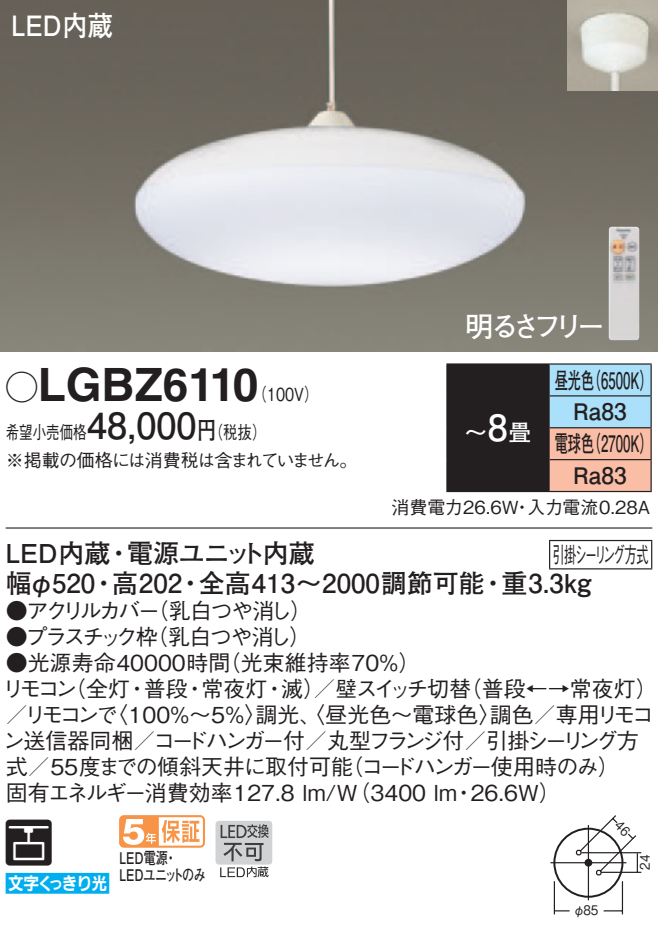
<style>
.page{position:relative;width:658px;height:936px;background:#fff}
.page>*{position:absolute;margin:0;border:0;box-sizing:border-box;transform-origin:0 0}
.t1{font:700 46px "Helvetica LT Std";color:#231f20}
.t2{font:46px "Ford Residence 5";color:#231f20}
.t3{font:700 36px "Futo Go B101 Pro";color:#231f20}
.t4{font:700 28px "Futo Go B101 Pro";letter-spacing:-.1em;color:#fff}
.t5{font:700 28px "Futo Go B101 Pro";letter-spacing:-.1em;color:#fff;scale:.9 1}
.t6{font:700 26px "Futo Go B101 Pro";color:#231f20}
.t7{font:700 26px "Futo Go B101 Pro";letter-spacing:-.05em;color:#231f20}
.t8{font:700 22.8px/32px "Futo Go B101 Pro";color:#231f20;scale:.58 1}
.t9{font:700 22.8px "Futo Go B101 Pro";color:#231f20}
.t10{font:700 22.8px "Futo Go B101 Pro";color:#fff}
.t11{font:500 22px "Gothic BBB Pro";color:#231f20}
.t12{font:500 22px "Gothic BBB Pro";letter-spacing:-.05em;color:#231f20}
.t13{font:500 22px "Gothic BBB Pro";letter-spacing:-.125em;color:#231f20}
.t14{font:500 22px/26px "Gothic BBB Pro";letter-spacing:-.11em;color:#231f20}
.t15{font:500 22px "Gothic BBB Pro";letter-spacing:-.09em;color:#231f20}
.t16{font:500 22px "Gothic BBB Pro";letter-spacing:-.13em;color:#231f20}
.t17{font:500 22px "Gothic BBB Pro";letter-spacing:-.14em;color:#231f20;scale:.55 1}
.t18{font:500 22px "Gothic BBB Pro";letter-spacing:-.165em;color:#231f20}
.t19{font:20.8px "Ford Typography 1";color:#00aeef}
.t20{font:500 18px/28px "Gothic BBB Pro";letter-spacing:-.04em;color:#231f20;scale:.75 1}
.t21{font:500 18px "Gothic BBB Pro";color:#231f20}
.t22{font:500 18px "Gothic BBB Pro";color:#231f20;scale:.8 1}
.t23{font:700 16px/16px "Futo Go B101 Pro";letter-spacing:-.005em;color:#231f20;scale:.75 1}
.t24{font:500 13.2px "Gothic BBB Pro";color:#231f20;scale:.9 1}
.s1{font-family:"Ford Classification 1";font-weight:400;font-size:32px}
.s2{font-family:"Futo Go B101 Pro";font-weight:700;font-size:24px}
.s3{font-size:36px}
.s4{color:#fff}
</style>
<div class="page">
<div style="left:553px;top:828px;width:70px;height:70px;border:2px solid #231f20;border-radius:50%"></div>
<hr style="left:621px;top:881px;width:2px;height:33px;background:#231f20">
<hr style="left:553px;top:881px;width:2px;height:33px;background:#231f20">
<svg style="left:555px;top:910px;width:14px;height:2px"></svg>
<svg style="left:603px;top:910px;width:19px;height:2px"></svg>
<hr style="left:581px;top:852px;width:60px;height:1px;background:#231f20">
<hr style="left:601px;top:872px;width:40px;height:1px;background:#231f20">
<hr style="left:587px;top:825px;width:2px;height:75px;background:#231f20">
<hr style="left:550px;top:862px;width:76px;height:1px;background:#231f20">
<img style="left:0;top:0;width:658px;height:351px">
<img style="left:567px;top:0;width:91px;height:91px">
<svg style="left:119px;top:815px;width:86px;height:33px"></svg>
<div style="left:215px;top:821px;width:57px;height:44px;background:#d1d2d4;border-radius:3px"></div>
<svg style="left:220px;top:824px;width:49px;height:53px"></svg>
<hr style="left:6px;top:527px;width:646px;height:2px;background:#231f20">
<div style="left:447px;top:364px;width:102px;height:127px;background:#231f20"></div>
<svg style="left:549px;top:365px;width:101px;height:126px;background:#d0cccc"></svg>
<hr style="left:549px;top:363px;width:102px;height:2px;background:#231f20">
<hr style="left:650px;top:365px;width:1px;height:30px;background:#231f20">
<hr style="left:446px;top:491px;width:103px;height:1px;background:#231f20">
<hr style="left:549px;top:395px;width:102px;height:2px;background:#231f20">
<hr style="left:650px;top:396px;width:1px;height:31px;background:#231f20">
<hr style="left:549px;top:427px;width:102px;height:1px;background:#231f20">
<hr style="left:650px;top:428px;width:1px;height:31px;background:#231f20">
<hr style="left:549px;top:459px;width:102px;height:1px;background:#231f20">
<hr style="left:650px;top:460px;width:1px;height:31px;background:#231f20">
<hr style="left:549px;top:491px;width:102px;height:1px;background:#231f20">
<hr style="left:446px;top:363px;width:103px;height:2px;background:#231f20">
<hr style="left:446px;top:365px;width:1px;height:31px;background:#231f20">
<hr style="left:446px;top:396px;width:1px;height:32px;background:#231f20">
<hr style="left:446px;top:428px;width:1px;height:32px;background:#231f20">
<hr style="left:446px;top:460px;width:1px;height:31px;background:#231f20">
<svg style="left:549px;top:541px;width:1px;height:27px"></svg>
<hr style="left:549px;top:540px;width:103px;height:1px;background:#231f20">
<svg style="left:651px;top:541px;width:1px;height:27px"></svg>
<hr style="left:549px;top:568px;width:103px;height:2px;background:#231f20">
<img style="left:608px;top:227px;width:31px;height:113px">
<svg style="left:574px;top:815px;width:64px;height:62px"></svg>
<p class="t5" style="left:11px;top:3px;width:114px">LED内蔵</p>
<h1 class="t1" style="left:6px;top:357px;width:254px"><span class="s1">A</span>LGBZ6110</h1>
<p class="t22" style="left:197px;top:417px;width:88px">（<span class="s2">円</span>税抜(</p>
<p class="t22" style="left:252px;top:380px;width:84px">（100 (V</p>
<h2 class="t3" style="left:87px;top:396px;width:111px">48,000</h2>
<p class="t20" style="left:6px;top:416px;width:471px">希望小売価格<br>※掲載の価格には消費税は含まれていません。</p>
<p class="t6" style="left:6px;top:532px;width:106px">LED内蔵</p>
<p class="t7" style="left:127px;top:532px;width:189px">電源ユニット内蔵</p>
<p class="t6" style="left:106px;top:532px;width:27px">・</p>
<p class="t4" style="left:465px;top:304px;width:141px">明るさフリー</p>
<p class="t10" style="left:464px;top:415px;width:68px">～ 畳<span class="s3">8</span></p>
<p class="t8" style="left:587px;top:361px;width:115px">（6500 (K</p>
<p class="t8" style="left:554px;top:361px;width:70px">昼光色</p>
<p class="t9" style="left:573px;top:394px;width:55px">Ra83</p>
<p class="t8" style="left:587px;top:425px;width:115px">（2700 (K</p>
<p class="t8" style="left:573px;top:425px;width:94px;text-indent:-19px">電球色<br>Ra83</p>
<p class="t21" style="left:391px;top:492px;width:129px">消費電力26.6W</p>
<p class="t21" style="left:527px;top:492px;width:124px">入力電流0.28A</p>
<p class="t21" style="left:513px;top:492px;width:19px">・</p>
<p class="t17" style="left:552px;top:537px;width:176px">引掛シーリング方式</p>
<p class="t6" style="left:199px;top:562px;width:287px">全高413～2000調節可能</p>
<p class="t6" style="left:501px;top:562px;width:91px">重3.3kg</p>
<p class="t6" style="left:6px;top:562px;width:91px">幅φ520</p>
<p class="t6" style="left:112px;top:562px;width:72px">高202</p>
<p class="t6" style="left:91px;top:562px;width:27px">・</p>
<p class="t6" style="left:178px;top:562px;width:27px">・</p>
<p class="t6" style="left:480px;top:562px;width:27px">・</p>
<p class="t12" style="left:147px;top:593px;width:166px">（乳白つや消し(</p>
<p class="t14" style="left:146px;top:595px;width:166px;text-indent:-140px">●アクリルカバー<br>（乳白つや消し(</p>
<p class="t18" style="left:6px;top:619px;width:154px">●プラスチック枠</p>
<p class="t11" style="left:219px;top:645px;width:203px">（光束維持率70％(</p>
<p class="t11" style="left:6px;top:645px;width:226px">●光源寿命40000時間</p>
<p class="t12" style="left:64px;top:671px;width:68px">（全灯</p>
<p class="t16" style="left:281px;top:671px;width:192px">滅／）壁スイッチ切替</p>
<p class="t12" style="left:460px;top:671px;width:199px">（普段←→常夜灯(</p>
<p class="t12" style="left:144px;top:671px;width:45px">普段</p>
<p class="t12" style="left:201px;top:671px;width:67px">常夜灯</p>
<p class="t12" style="left:2px;top:671px;width:76px">リモコン</p>
<p class="t12" style="left:126px;top:671px;width:23px">・</p>
<p class="t12" style="left:184px;top:671px;width:23px">・</p>
<p class="t12" style="left:263px;top:671px;width:23px">・</p>
<p class="t11" style="left:106px;top:697px;width:397px">〈100％～5％調光、〈昼光色～電球色〉</p>
<p class="t12" style="left:245px;top:697px;width:23px">〉</p>
<p class="t12" style="left:490px;top:697px;width:165px">調色／専用リモコ</p>
<p class="t12" style="left:6px;top:697px;width:23px">／</p>
<p class="t13" style="left:3px;top:723px;width:637px">ン送信器同梱／コードハンガー付／丸型フランジ付／引掛シーリング方</p>
<p class="t15" style="left:341px;top:749px;width:280px">（コードハンガー使用時のみ(</p>
<p class="t12" style="left:24px;top:697px;width:96px">リモコンで</p>
<p class="t11" style="left:6px;top:749px;width:349px">式／55度までの傾斜天井に取付可能</p>
<p class="t11" style="left:6px;top:775px;width:453px">固有エネルギー消費効率127.8 lm （W/ 3400 lm</p>
<p class="t12" style="left:470px;top:775px;width:92px">26.6W(</p>
<p class="t12" style="left:453px;top:775px;width:23px">・</p>
<h1 class="t2" style="left:6px;top:819px;width:47px">P</h1>
<p class="t19" style="left:6px;top:872px;width:105px">P<span class="s4">W</span></p>
<p class="t23" style="left:120px;top:848px;width:116px">LED電源<br>LEDユニットのみ</p>
<p class="t23" style="left:165px;top:848px;width:18px">・</p>
<p class="t24" style="left:573px;top:899px;width:29px">φ85</p>
<p class="t24" style="left:634px;top:870px;width:18px;rotate:-90deg">24</p>
</div>
